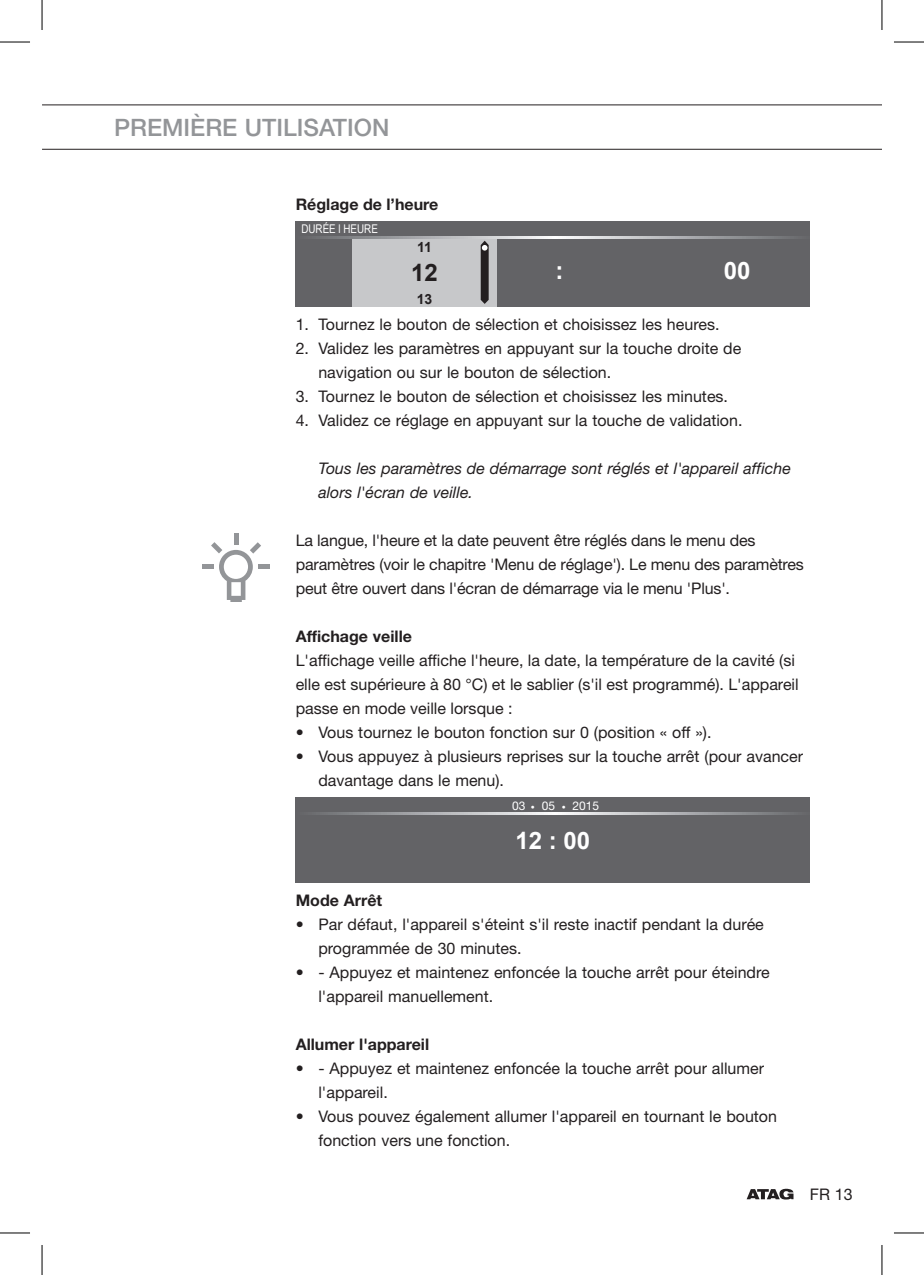
<style>
.page{position:relative;width:924px;height:1275px;background:#fff}
.page>*{position:absolute;margin:0;border:0;box-sizing:border-box;transform-origin:0 0}
.t1{font:500 24px "Helvetica Neue";color:#939598}
.t2{font:700 24px "Arial";color:#fff}
.t3{font:700 24px "Arial";color:#231f20}
.t4{font:16px/24px "Helvetica Neue";color:#231f20}
.t5{font:italic 16px/24px "Helvetica Neue";color:#231f20}
.t6{font:700 16px "Helvetica Neue";color:#231f20}
.t7{font:700 14px "Arial";color:#231f20}
.t8{font:12px "Arial Narrow";color:#fff}
.t9{font:12px "Helvetica Neue";color:#fff}
.s1{font-size:8px}
</style>
<div class="page">
<hr style="left:42px;top:104px;width:839px;height:1px;background:#231f20">
<hr style="left:42px;top:149px;width:839px;height:1px;background:#231f20">
<svg style="left:746px;top:1188px;width:47px;height:11px"></svg>
<div style="left:295px;top:221px;width:514px;height:85px;background:#636366"></div>
<div style="left:352px;top:221px;width:144px;height:85px;background:#c7c8ca"></div>
<div style="left:295px;top:221px;width:514px;height:16px;background:#636366"></div>
<svg style="left:314px;top:237px;width:482px;height:1px"></svg>
<svg style="left:480px;top:241px;width:8px;height:63px"></svg>
<div style="left:295px;top:797px;width:514px;height:85px;background:#636366"></div>
<svg style="left:314px;top:813px;width:482px;height:1px"></svg>
<div style="left:233px;top:534px;width:5px;height:11px;background:#939598"></div>
<hr style="left:203px;top:564px;width:11px;height:4px;background:#939598">
<div style="left:258px;top:564px;width:11px;height:5px;background:#939598"></div>
<svg style="left:211px;top:542px;width:50px;height:60px"></svg>
<hr style="left:0;top:42px;width:30px;height:1px;background:#000">
<hr style="left:893px;top:42px;width:30px;height:1px;background:#000">
<hr style="left:0;top:1232px;width:30px;height:1px;background:#000">
<hr style="left:893px;top:1232px;width:30px;height:1px;background:#000">
<hr style="left:42px;top:0;width:1px;height:30px;background:#000">
<hr style="left:42px;top:1245px;width:1px;height:30px;background:#000">
<hr style="left:881px;top:0;width:1px;height:30px;background:#000">
<hr style="left:881px;top:1245px;width:1px;height:30px;background:#000">
<h1 class="t1" style="left:114px;top:114px;width:277px">PREMIÈRE UTILISATION</h1>
<p class="t6" style="left:295px;top:194px;width:144px">Réglage de l’heure</p>
<p class="t8" style="left:301px;top:220px;width:78px">DURÉE l HEURE</p>
<p class="t7" style="left:417px;top:237px;width:16px">11</p>
<h1 class="t3" style="left:411px;top:256px;width:28px">12</h1>
<p class="t7" style="left:416px;top:289px;width:17px">13</p>
<h1 class="t2" style="left:555px;top:253px;width:9px">:</h1>
<h1 class="t2" style="left:723px;top:253px;width:28px">00</h1>
<p class="t4" style="left:295px;top:312px;width:425px">1. Tournez le bouton de sélection et choisissez les heures.</p>
<p class="t4" style="left:318px;top:336px;width:424px;text-indent:-23px">2. Validez les paramètres en appuyant sur la touche droite de navigation ou sur le bouton de sélection.</p>
<p class="t4" style="left:295px;top:384px;width:433px">3. Tournez le bouton de sélection et choisissez les minutes.</p>
<p class="t4" style="left:295px;top:408px;width:448px">4. Validez ce réglage en appuyant sur la touche de validation.</p>
<p class="t5" style="left:318px;top:456px;width:474px">Tous les paramètres de démarrage sont réglés et l'appareil affiche alors l'écran de veille.</p>
<p class="t4" style="left:295px;top:528px;width:509px">La langue, l'heure et la date peuvent être réglés dans le menu des paramètres (voir le chapitre 'Menu de réglage'). Le menu des paramètres peut être ouvert dans l'écran de démarrage via le menu 'Plus'.</p>
<p class="t6" style="left:295px;top:626px;width:118px">Affichage veille</p>
<p class="t4" style="left:295px;top:648px;width:504px">L'affichage veille affiche l'heure, la date, la température de la cavité (si elle est supérieure à 80 °C) et le sablier (s'il est programmé). L'appareil passe en mode veille lorsque :</p>
<p class="t4" style="left:295px;top:720px;width:417px">• Vous tournez le bouton fonction sur 0 (position « off »).</p>
<p class="t4" style="left:318px;top:744px;width:486px;text-indent:-23px">• Vous appuyez à plusieurs reprises sur la touche arrêt (pour avancer davantage dans le menu).</p>
<p class="t9" style="left:512px;top:798px;width:88px">03 <span class="s1">•</span> 05 <span class="s1">•</span> 2015</p>
<h1 class="t2" style="left:515px;top:824px;width:76px">12 : 00</h1>
<p class="t6" style="left:295px;top:890px;width:88px">Mode Arrêt</p>
<p class="t4" style="left:318px;top:912px;width:447px;text-indent:-23px">• Par défaut, l'appareil s'éteint s'il reste inactif pendant la durée programmée de 30 minutes.</p>
<p class="t4" style="left:318px;top:960px;width:452px;text-indent:-23px">• - Appuyez et maintenez enfoncée la touche arrêt pour éteindre l'appareil manuellement.</p>
<p class="t6" style="left:295px;top:1034px;width:135px">Allumer l'appareil</p>
<p class="t4" style="left:318px;top:1056px;width:447px;text-indent:-23px">• - Appuyez et maintenez enfoncée la touche arrêt pour allumer l'appareil.</p>
<p class="t4" style="left:318px;top:1104px;width:460px;text-indent:-23px">• Vous pouvez également allumer l'appareil en tournant le bouton fonction vers une fonction.</p>
<p class="t4" style="left:809px;top:1182px;width:44px">FR 13</p>
</div>
